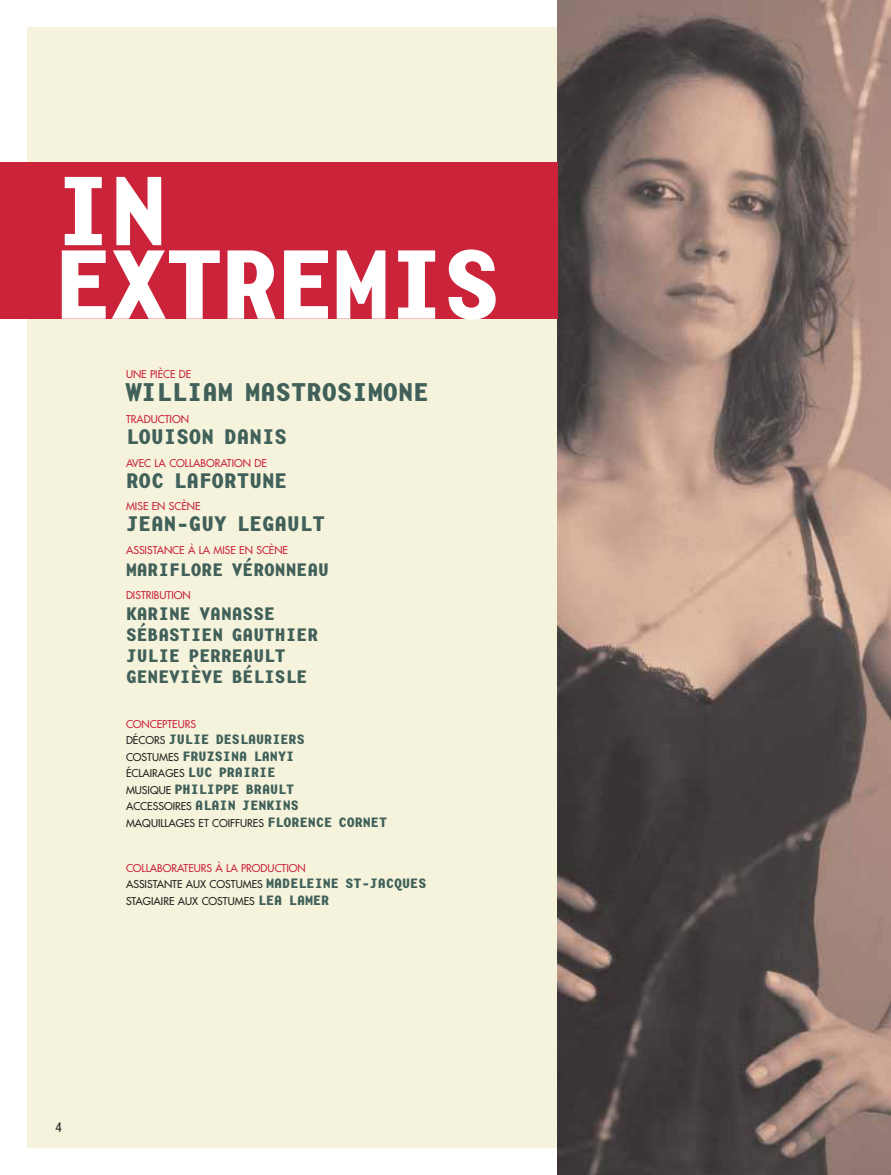
<style>
.page{position:relative;width:891px;height:1175px;background:#fff}
.page>*{position:absolute;margin:0;border:0;box-sizing:border-box;transform-origin:0 0}
.t1{font:700 97.5px/73.5px "Base Mono Wide";letter-spacing:-.03em;color:#fff}
.t2{font:700 25.5px "Base Mono Wide";color:#406059}
.t3{font:700 21px "Base Mono Wide";color:#406059}
.t4{font:700 18px/21px "Base Mono Wide";color:#406059}
.t5{font:700 13.5px/16.5px "Base Mono Wide";color:#406059}
.t6{font:condensed 13.5px "Helvetica Neue";color:#231f20}
.t7{font:10.5px/16.5px "Futura";color:#231f20}
.t8{font:10.5px "Futura";color:#cb243a}
.s1{font-family:"Futura";font-weight:400;font-size:10.5px;color:#231f20}
.s2{font-family:"Base Mono Wide";font-weight:700;font-size:13.5px;color:#406059}
.s3{color:#cb243a}
</style>
<div class="page">
<div style="left:27px;top:27px;width:864px;height:1121px;background:#f5f3dc"></div>
<img style="left:558px;top:0;width:333px;height:1174px">
<div style="left:0;top:162px;width:558px;height:157px;background:#cb243a"></div>
<h1 class="t1" style="left:54px;top:184px;width:449px">IN<br>EXTREMIS</h1>
<p class="t8" style="left:126px;top:369px;width:67px">UNE PIÈCE DE</p>
<h2 class="t2" style="left:126px;top:383px;width:304px">WILLIAM MASTROSIMONE</h2>
<p class="t8" style="left:126px;top:414px;width:64px">TRADUCTION</p>
<h3 class="t3" style="left:126px;top:429px;width:163px">LOUISON DANIS</h3>
<p class="t8" style="left:126px;top:457px;width:142px">AVEC LA COLLABORATION DE</p>
<h3 class="t3" style="left:126px;top:473px;width:163px">ROC LAFORTUNE</h3>
<p class="t8" style="left:126px;top:501px;width:76px">MISE EN SCÈNE</p>
<h3 class="t3" style="left:126px;top:516px;width:201px">JEAN-GUY LEGAULT</h3>
<p class="t8" style="left:126px;top:544px;width:164px">ASSISTANCE À LA MISE EN SCÈNE</p>
<h3 class="t4" style="left:126px;top:561px;width:204px">MARIFLORE VÉRONNEAU</h3>
<p class="t8" style="left:126px;top:589px;width:66px">DISTRIBUTION</p>
<h3 class="t4" style="left:126px;top:605px;width:194px">KARINE VANASSE<br>SÉBASTIEN GAUTHIER<br>JULIE PERREAULT<br>GENEVIÈVE BÉLISLE</h3>
<p class="t8" style="left:126px;top:718px;width:72px">CONCEPTEURS</p>
<p class="t5" style="left:126px;top:733px;width:180px"><span class="s1">DÉCORS</span> JULIE DESLAURIERS<br><span class="s1">COSTUMES</span> FRUZSINA LANYI</p>
<p class="t7" style="left:126px;top:766px;width:151px">ÉCLAIRAGES <span class="s2">LUC PRAIRIE</span></p>
<p class="t5" style="left:126px;top:782px;width:174px"><span class="s1">MUSIQUE</span> PHILIPPE BRAULT<br><span class="s1">ACCESSOIRES</span> ALAIN JENKINS</p>
<p class="t7" style="left:126px;top:815px;width:263px">MAQUILLAGES ET COIFFURES <span class="s2">FLORENCE CORNET</span></p>
<p class="t7" style="left:126px;top:860px;width:302px"><span class="s3">COLLABORATEURS À LA PRODUCTION<br></span>ASSISTANTE AUX COSTUMES <span class="s2">MADELEINE ST-JACQUES<br></span>STAGIAIRE AUX COSTUMES <span class="s2">LEA LAMER</span></p>
<p class="t6" style="left:56px;top:1122px;width:8px">4</p>
</div>
